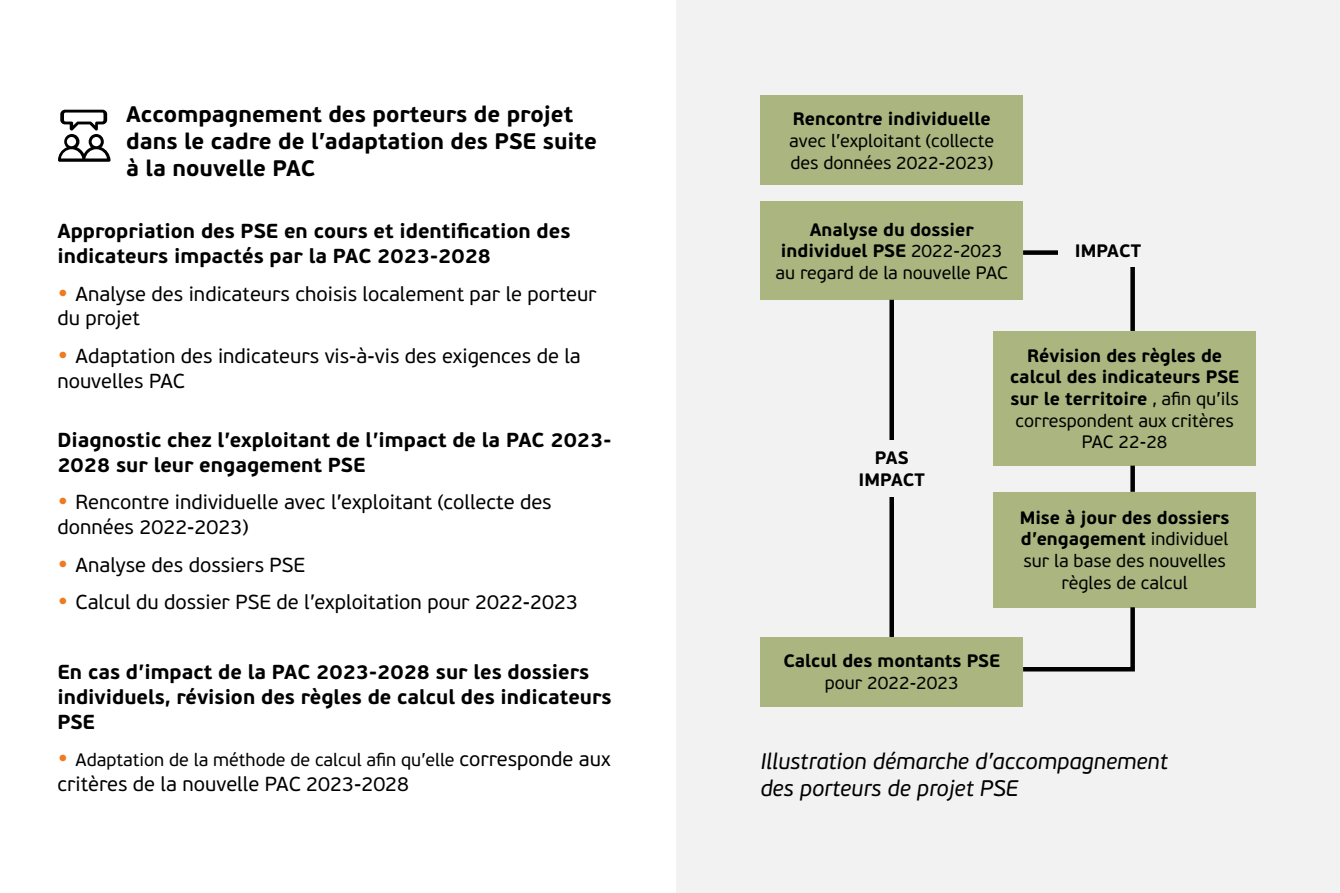
<style>
.page{position:relative;width:1340px;height:893px;background:#fff}
.page>*{position:absolute;margin:0;border:0;box-sizing:border-box;transform-origin:0 0}
.t1{font:700 22.5px/27px "PF Beau Sans Pro";color:#000}
.t2{font:italic 22.5px/27px "PF Beau Sans Pro";color:#000}
.t3{font:20.25px/24.8px "PF Beau Sans Pro";color:#000}
.t4{font:700 20.25px/24.8px "PF Beau Sans Pro";color:#000}
.t5{font:18px/21.6px "PF Beau Sans Pro";color:#000;text-align:center}
.t6{font:700 18px/21.6px "PF Beau Sans Pro";color:#000;text-align:center}
.s1{font-size:27px;color:#ef7b20}
.s2{font-size:20.25px}
.s3{font-weight:700}
.s4{font-weight:400}
</style>
<div class="page">
<div style="left:676px;top:0;width:663px;height:893px;background:#f2f2f2"></div>
<svg style="left:58px;top:110px;width:52px;height:51px"></svg>
<div style="left:760px;top:96px;width:263px;height:89px;background:#abb57f"></div>
<div style="left:993px;top:331px;width:262px;height:135px;background:#abb57f"></div>
<div style="left:760px;top:201px;width:263px;height:99px;background:#abb57f"></div>
<div style="left:993px;top:492px;width:262px;height:115px;background:#abb57f"></div>
<div style="left:760px;top:637px;width:263px;height:69px;background:#abb57f"></div>
<div style="left:889px;top:300px;width:5px;height:337px;background:#000"></div>
<svg style="left:1130px;top:466px;width:4px;height:26px"></svg>
<svg style="left:1018px;top:607px;width:119px;height:65px"></svg>
<svg style="left:1023px;top:250px;width:112px;height:81px"></svg>
<div style="left:1058px;top:233px;width:99px;height:34px;background:#f2f2f2"></div>
<div style="left:841px;top:440px;width:100px;height:57px;background:#f2f2f2"></div>
<p class="t1" style="left:126px;top:101px;width:472px">Accompagnement des porteurs de projet dans le cadre de l’adaptation des PSE suite à la nouvelle PAC</p>
<p class="t4" style="left:57px;top:219px;width:514px">Appropriation des PSE en cours et identification des indicateurs impactés par la PAC 2023-2028</p>
<p class="t3" style="left:57px;top:281px;width:541px"><span class="s1">•</span> Analyse des indicateurs choisis localement par le porteur du projet</p>
<p class="t3" style="left:57px;top:344px;width:525px"><span class="s1">•</span> Adaptation des indicateurs vis-à-vis des exigences de la nouvelles PAC</p>
<p class="t4" style="left:57px;top:428px;width:555px">Diagnostic chez l’exploitant de l’impact de la PAC 2023-<br>2028 sur leur engagement PSE</p>
<p class="t3" style="left:57px;top:490px;width:496px"><span class="s1">•</span> Rencontre individuelle avec l’exploitant (collecte des données 2022-2023)</p>
<p class="t3" style="left:57px;top:552px;width:249px"><span class="s1">•</span> Analyse des dossiers PSE</p>
<p class="t3" style="left:57px;top:590px;width:522px"><span class="s1">•</span> Calcul du dossier PSE de l’exploitation pour 2022-2023</p>
<p class="t4" style="left:57px;top:660px;width:555px">En cas d’impact de la PAC 2023-2028 sur les dossiers individuels, révision des règles de calcul des indicateurs<br>PSE</p>
<p class="t5" style="left:57px;top:749px;width:554px"><span class="s1">•</span> Adaptation de la méthode de calcul afin qu’elle <span class="s2">corresponde aux</span></p>
<p class="t3" style="left:57px;top:771px;width:353px">critères de la nouvelle PAC 2023-2028</p>
<p class="t6" style="left:792px;top:108px;width:199px">Rencontre individuelle</p>
<p class="t5" style="left:789px;top:130px;width:206px;text-align:left">avec l’exploitant (collecte des données 2022-2023)</p>
<p class="t5" style="left:775px;top:219px;width:234px"><span class="s3">Analyse du dossier individuel PSE</span> 2022-2023 au regard de la nouvelle PAC</p>
<p class="t6" style="left:1074px;top:240px;width:68px">IMPACT</p>
<p class="t6" style="left:858px;top:447px;width:68px">PAS<br>IMPACT</p>
<p class="t6" style="left:1010px;top:345px;width:230px">Révision des règles de calcul des indicateurs PSE sur le territoire <span class="s4">, afin qu’ils correspondent aux critères<br>PAC 22-28</span></p>
<p class="t5" style="left:1019px;top:507px;width:211px"><span class="s3">Mise à jour des dossiers d’engagement</span> individuel sur la base des nouvelles règles de calcul</p>
<p class="t6" style="left:783px;top:650px;width:218px">Calcul des montants PSE</p>
<p class="t5" style="left:824px;top:672px;width:135px">pour 2022-2023</p>
<p class="t2" style="left:760px;top:747px;width:409px">Illustration démarche d’accompagnement des porteurs de projet PSE</p>
</div>
